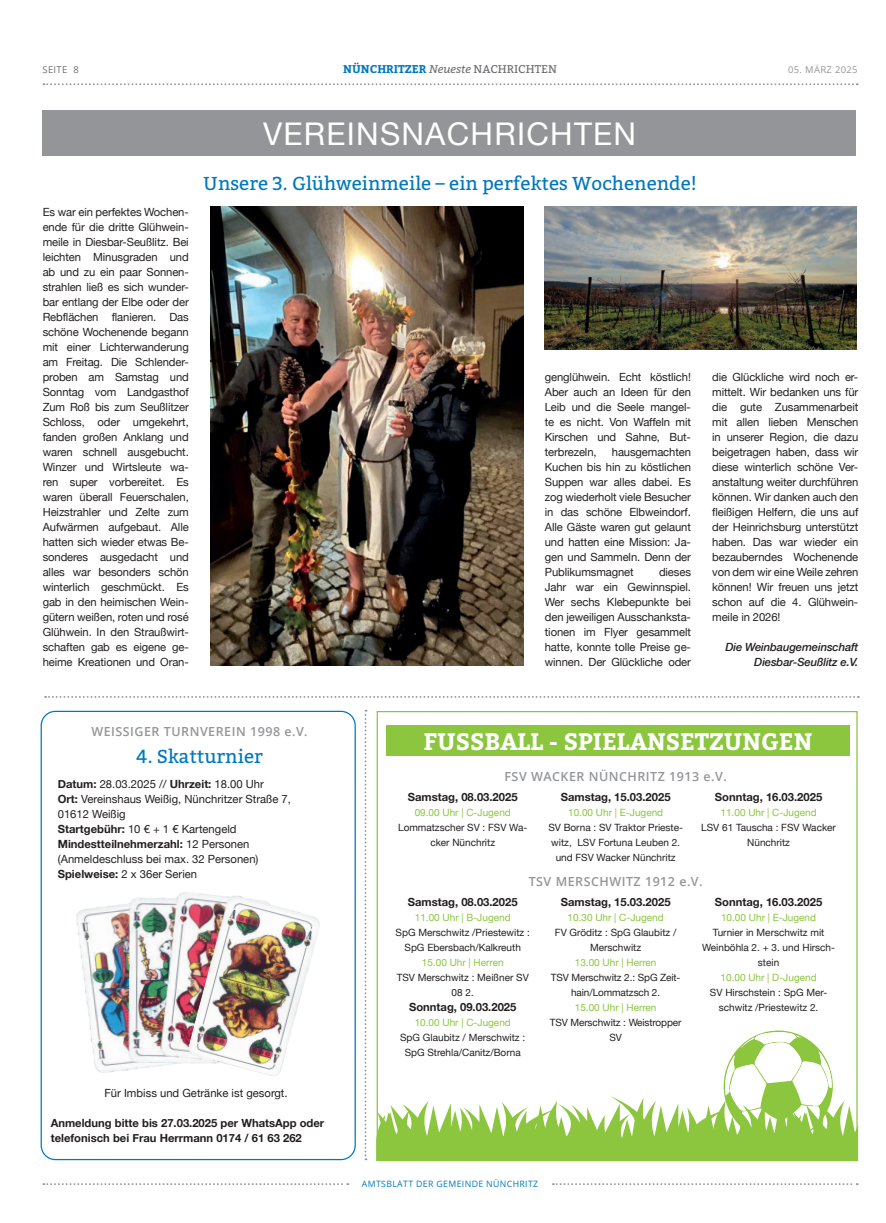
<style>
.page{position:relative;width:886px;height:1223px;background:#fff}
.page>*{position:absolute;margin:0;border:0;box-sizing:border-box;transform-origin:0 0}
.t1{font:31.25px "Helvetica Neue";letter-spacing:.04em;color:#fff}
.t2{font:700 23.75px "Bitter";color:#fff}
.t3{font:18.75px "Bitter";color:#0078be}
.t4{font:600 12.5px "Open Sans";letter-spacing:.04em;color:#939598}
.t5{font:11.25px/15px "Helvetica Neue";letter-spacing:-.01em;color:#231f20;text-align:justify}
.t6{font:700 11.25px/15px "Helvetica Neue";color:#231f20}
.t7{font:italic 500 11.25px/15px "Helvetica Neue";letter-spacing:-.01em;color:#231f20;text-align:right}
.t8{font:700 11.25px "Bitter";color:#0078be}
.t9{font:10px/15px "Helvetica Neue";color:#231f20;text-align:center}
.t10{font:10px "Helvetica Neue";color:#8bc63e}
.t11{font:9.38px "Open Sans";letter-spacing:.04em;color:#939598}
.t12{font:9.38px "Open Sans";letter-spacing:.04em;color:#6c6d70}
.t13{font:8.75px "Open Sans";letter-spacing:.04em;color:#0078be}
.s1{font-weight:400;font-style:italic;color:#6c6d70}
.s2{font-weight:400;color:#6c6d70}
.s3{font-weight:700}
</style>
<div class="page">
<svg style="left:43px;top:83px;width:815px;height:2px"></svg>
<svg style="left:43px;top:1183px;width:305px;height:2px"></svg>
<svg style="left:553px;top:1183px;width:305px;height:2px"></svg>
<svg style="left:365px;top:709px;width:1px;height:451px"></svg>
<img style="left:210px;top:206px;width:314px;height:459px">
<img style="left:544px;top:206px;width:312px;height:143px">
<div style="left:42px;top:111px;width:814px;height:45px;background:#939598"></div>
<svg style="left:45px;top:696px;width:814px;height:2px"></svg>
<div style="left:41px;top:710px;width:315px;height:450px;border:1px solid #0078be;border-radius:14px"></div>
<img style="left:76px;top:906px;width:70px;height:167px">
<img style="left:110px;top:897px;width:36px;height:169px">
<img style="left:146px;top:892px;width:40px;height:176px">
<img style="left:186px;top:892px;width:134px;height:184px">
<div style="left:386px;top:725px;width:463px;height:31px;background:#8bc63e"></div>
<svg style="left:376px;top:1030px;width:482px;height:131px"></svg>
<p class="t12" style="left:43px;top:63px;width:38px">SEITE 8</p>
<p class="t8" style="left:343px;top:61px;width:215px">NÜNCHRITZER <span class="s1">Neueste</span> <span class="s2">NACHRICHTEN</span></p>
<p class="t11" style="left:788px;top:63px;width:71px">05. MÄRZ 2025</p>
<h1 class="t1" style="left:263px;top:111px;width:374px">VEREINSNACHRICHTEN</h1>
<p class="t5" style="left:43px;top:205px;width:148px">Es war ein perfektes Wochen&shy;ende für die dritte Glühwein&shy;meile in Diesbar-Seußlitz. Bei leichten Minusgraden und ab und zu ein paar Sonnen&shy;strahlen ließ es sich wunder&shy;bar entlang der Elbe oder der Rebflächen flanieren. Das schöne Wochenende begann mit einer Lichterwanderung am Freitag. Die Schlender&shy;proben am Samstag und Sonntag vom Landgasthof Zum Roß bis zum Seußlitzer Schloss, oder umgekehrt, fanden großen Anklang und waren schnell ausgebucht.<br>Winzer und Wirtsleute wa&shy;ren super vorbereitet. Es waren überall Feuerschalen, Heizstrahler und Zelte zum Aufwärmen aufgebaut. Alle hatten sich wieder etwas Be&shy;sonderes ausgedacht und alles war besonders schön winterlich geschmückt. Es gab in den heimischen Wein&shy;gütern weißen, roten und rosé Glühwein. In den Straußwirt&shy;schaften gab es eigene ge&shy;heime Kreationen und Oran-</p>
<h3 class="t3" style="left:203px;top:170px;width:495px">Unsere 3. Glühweinmeile – ein perfektes Wochenende!</h3>
<p class="t5" style="left:545px;top:370px;width:148px">genglühwein. Echt köstlich!<br>Aber auch an Ideen für den Leib und die Seele mangel&shy;te es nicht. Von Waffeln mit Kirschen und Sahne, But&shy;terbrezeln,</p>
<p class="t5" style="left:545px;top:445px;width:148px;text-indent:67px">hausgemachten Kuchen bis hin zu köstlichen Suppen war alles dabei. Es zog wiederholt viele Besucher in das schöne Elbweindorf.<br>Alle Gäste waren gut gelaunt und hatten eine Mission: Ja&shy;gen und Sammeln. Denn der Publikumsmagnet</p>
<p class="t5" style="left:545px;top:565px;width:148px;text-indent:114px">dieses Jahr war ein Gewinnspiel.<br>Wer sechs Klebepunkte bei den jeweiligen Ausschanksta&shy;tionen im Flyer gesammelt hatte, konnte tolle Preise ge&shy;winnen. Der Glückliche oder</p>
<p class="t5" style="left:712px;top:370px;width:148px">die Glückliche wird noch er&shy;mittelt. Wir bedanken uns für die gute Zusammenarbeit mit allen lieben Menschen in unserer Region, die dazu beigetragen haben, dass wir diese winterlich schöne Ver&shy;anstaltung weiter durchführen können. Wir danken auch den fleißigen Helfern, die uns auf der Heinrichsburg unterstützt haben. Das war wieder ein bezauberndes Wochenende von dem wir eine Weile zehren können! Wir freuen uns jetzt schon auf die 4. Glühwein&shy;meile in 2026!</p>
<p class="t7" style="left:725px;top:638px;width:134px">Die Weinbaugemeinschaft<br>Diesbar-Seußlitz e.V.</p>
<p class="t4" style="left:91px;top:723px;width:218px">WEISSIGER TURNVEREIN 1998 e.V.</p>
<h3 class="t3" style="left:136px;top:743px;width:128px">4. Skatturnier</h3>
<p class="t5" style="left:58px;top:777px;width:235px;text-align:left"><span class="s3">Datum:</span> 28.03.2025 // <span class="s3">Uhrzeit:</span> 18.00 Uhr<br><span class="s3">Ort:</span> Vereinshaus Weißig, Nünchritzer Straße 7, 01612 Weißig<br><span class="s3">Startgebühr:</span> 10 € + 1 € Kartengeld <span class="s3">Mindestteilnehmerzahl:</span> 12 Personen (Anmeldeschluss bei max. 32 Personen)<br><span class="s3">Spielweise:</span> 2 x 36er Serien</p>
<p class="t5" style="left:104px;top:1086px;width:185px">Für Imbiss und Getränke ist gesorgt.</p>
<p class="t6" style="left:51px;top:1116px;width:275px">Anmeldung bitte bis 27.03.2025 per WhatsApp oder telefonisch bei Frau Herrmann 0174 / 61 63 262</p>
<h2 class="t2" style="left:423px;top:723px;width:390px">FUSSBALL - SPIELANSETZUNGEN</h2>
<p class="t4" style="left:504px;top:767px;width:224px">FSV WACKER NÜNCHRITZ 1913 e.V.</p>
<p class="t6" style="left:408px;top:789px;width:111px">Samstag, 08.03.2025</p>
<p class="t10" style="left:415px;top:805px;width:98px">09.00 Uhr | C-Jugend</p>
<p class="t9" style="left:398px;top:820px;width:131px">Lommatzscher SV : FSV Wa&shy;cker Nünchritz</p>
<p class="t6" style="left:561px;top:789px;width:111px">Samstag, 15.03.2025</p>
<p class="t10" style="left:568px;top:805px;width:97px">10.00 Uhr | E-Jugend</p>
<p class="t9" style="left:548px;top:820px;width:136px">SV Borna : SV Traktor Prieste&shy;witz, LSV Fortuna Leuben 2. und FSV Wacker Nünchritz</p>
<p class="t6" style="left:715px;top:789px;width:109px">Sonntag, 16.03.2025</p>
<p class="t10" style="left:720px;top:805px;width:98px">11.00 Uhr | C-Jugend</p>
<p class="t9" style="left:701px;top:820px;width:136px">LSV 61 Tauscha : FSV Wacker<br>Nünchritz</p>
<p class="t4" style="left:529px;top:872px;width:175px">TSV MERSCHWITZ 1912 e.V.</p>
<p class="t6" style="left:408px;top:894px;width:111px">Samstag, 08.03.2025</p>
<p class="t10" style="left:415px;top:910px;width:97px">11.00 Uhr | B-Jugend</p>
<p class="t9" style="left:396px;top:925px;width:136px">SpG Merschwitz /Priestewitz :<br>SpG Ebersbach/Kalkreuth</p>
<p class="t10" style="left:422px;top:955px;width:83px">15.00 Uhr | Herren</p>
<p class="t9" style="left:397px;top:970px;width:134px">TSV Merschwitz : Meißner SV<br>08 2.</p>
<p class="t6" style="left:409px;top:999px;width:109px">Sonntag, 09.03.2025</p>
<p class="t10" style="left:415px;top:1015px;width:98px">10.00 Uhr | C-Jugend</p>
<p class="t9" style="left:400px;top:1030px;width:127px">SpG Glaubitz / Merschwitz :<br>SpG Strehla/Canitz/Borna</p>
<p class="t6" style="left:561px;top:894px;width:111px">Samstag, 15.03.2025</p>
<p class="t10" style="left:567px;top:910px;width:98px">10.30 Uhr | C-Jugend</p>
<p class="t9" style="left:555px;top:925px;width:123px">FV Gröditz : SpG Glaubitz /<br>Merschwitz</p>
<p class="t10" style="left:575px;top:955px;width:83px">13.00 Uhr | Herren</p>
<p class="t9" style="left:551px;top:970px;width:131px">TSV Merschwitz 2.: SpG Zeit&shy;hain/Lommatzsch 2.</p>
<p class="t10" style="left:575px;top:1000px;width:83px">15.00 Uhr | Herren</p>
<p class="t9" style="left:550px;top:1015px;width:133px">TSV Merschwitz : Weistropper<br>SV</p>
<p class="t6" style="left:715px;top:894px;width:109px">Sonntag, 16.03.2025</p>
<p class="t10" style="left:721px;top:910px;width:97px">10.00 Uhr | E-Jugend</p>
<p class="t9" style="left:702px;top:925px;width:134px">Turnier in Merschwitz mit<br>Weinböhla 2. + 3. und Hirsch&shy;stein</p>
<p class="t10" style="left:720px;top:970px;width:97px">10.00 Uhr | D-Jugend</p>
<p class="t9" style="left:710px;top:985px;width:119px">SV Hirschstein : SpG Mer&shy;schwitz /Priestewitz 2.</p>
<p class="t13" style="left:362px;top:1177px;width:178px">AMTSBLATT DER GEMEINDE NÜNCHRITZ</p>
</div>
